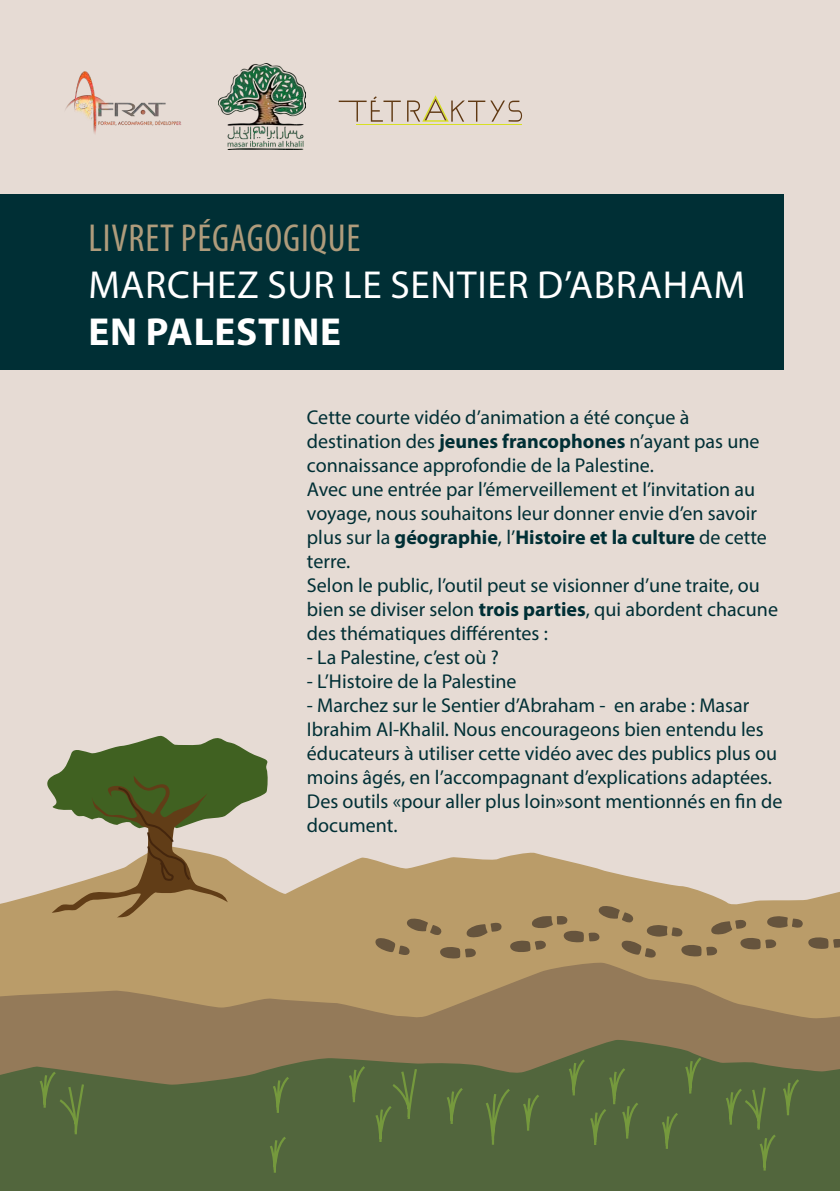
<style>
.page{position:relative;width:840px;height:1191px;background:#fff}
.page>*{position:absolute;margin:0;border:0;box-sizing:border-box;transform-origin:0 0}
.t1{font:39.2px "Myriad Pro";letter-spacing:.02em;color:#fff}
.t2{font:condensed 39.2px "Myriad Pro";letter-spacing:.02em;color:#af9c7c}
.t3{font:700 39.2px "Myriad Pro";letter-spacing:.02em;color:#fff}
.t4{font:20px/24px "Myriad Pro";color:#002f35}
.s1{font-weight:700}
</style>
<div class="page">
<div style="left:0;top:0;width:839px;height:1191px;background:#e6dbd4"></div>
<svg style="left:0;top:852px;width:839px;height:110px;fill:#ba9c69"></svg>
<svg style="left:0;top:962px;width:839px;height:77px;background:#a48860"></svg>
<svg style="left:0;top:1039px;width:839px;height:16px;background:#8e7856"></svg>
<svg style="left:0;top:1055px;width:839px;height:136px;background:#58693f"></svg>
<div style="left:0;top:195px;width:782px;height:175px;background:#002f35"></div>
<svg style="left:46px;top:736px;width:224px;height:181px"></svg>
<svg style="left:374px;top:917px;width:127px;height:41px;background:#a88c5f"></svg>
<svg style="left:508px;top:904px;width:331px;height:54px;background:#ab8f61"></svg>
<svg style="left:338px;top:96px;width:62px;height:26px"></svg>
<svg style="left:407px;top:95px;width:115px;height:27px"></svg>
<hr style="left:356px;top:124px;width:166px;height:1px;background:#d7df23">
<img style="left:65px;top:72px;width:117px;height:62px">
<img style="left:218px;top:63px;width:87px;height:87px">
<h1 class="t2" style="left:88px;top:214px;width:273px">LIVRET PÉGAGOGIQUE</h1>
<h1 class="t1" style="left:88px;top:260px;width:653px">Marchez sur le sentier d’abraham</h1>
<h1 class="t3" style="left:88px;top:306px;width:250px">En Palestine</h1>
<p class="t4" style="left:307px;top:404px;width:472px">Cette courte vidéo d’animation a été conçue à destination des <span class="s1">jeunes francophones</span> n’ayant pas une connaissance approfondie de la Palestine.<br>Avec une entrée par l’émerveillement et l’invitation au voyage, nous souhaitons leur donner envie d’en savoir plus sur la <span class="s1">géographie</span>, l’<span class="s1">Histoire et la culture</span> de cette terre.<br>Selon le public, l’outil peut se visionner d’une traite, ou bien se diviser selon <span class="s1">trois parties</span>, qui abordent chacune des thématiques différentes :</p>
<p class="t4" style="left:307px;top:644px;width:193px">- La Palestine, c’est où ?</p>
<p class="t4" style="left:307px;top:668px;width:211px">- L’H istoire de la Palestine</p>
<p class="t4" style="left:307px;top:692px;width:476px">- Marchez sur le Sentier d’Abraham - en arabe : Masar<br>I brahim Al-Khalil. Nous encourageons bien entendu les éducateurs à utiliser cette vidéo avec des publics plus ou moins âgés, en l’accompagnant d’explications adaptées.<br>Des outils «pour aller plus loin»sont mentionnés en fin de document.</p>
</div>
